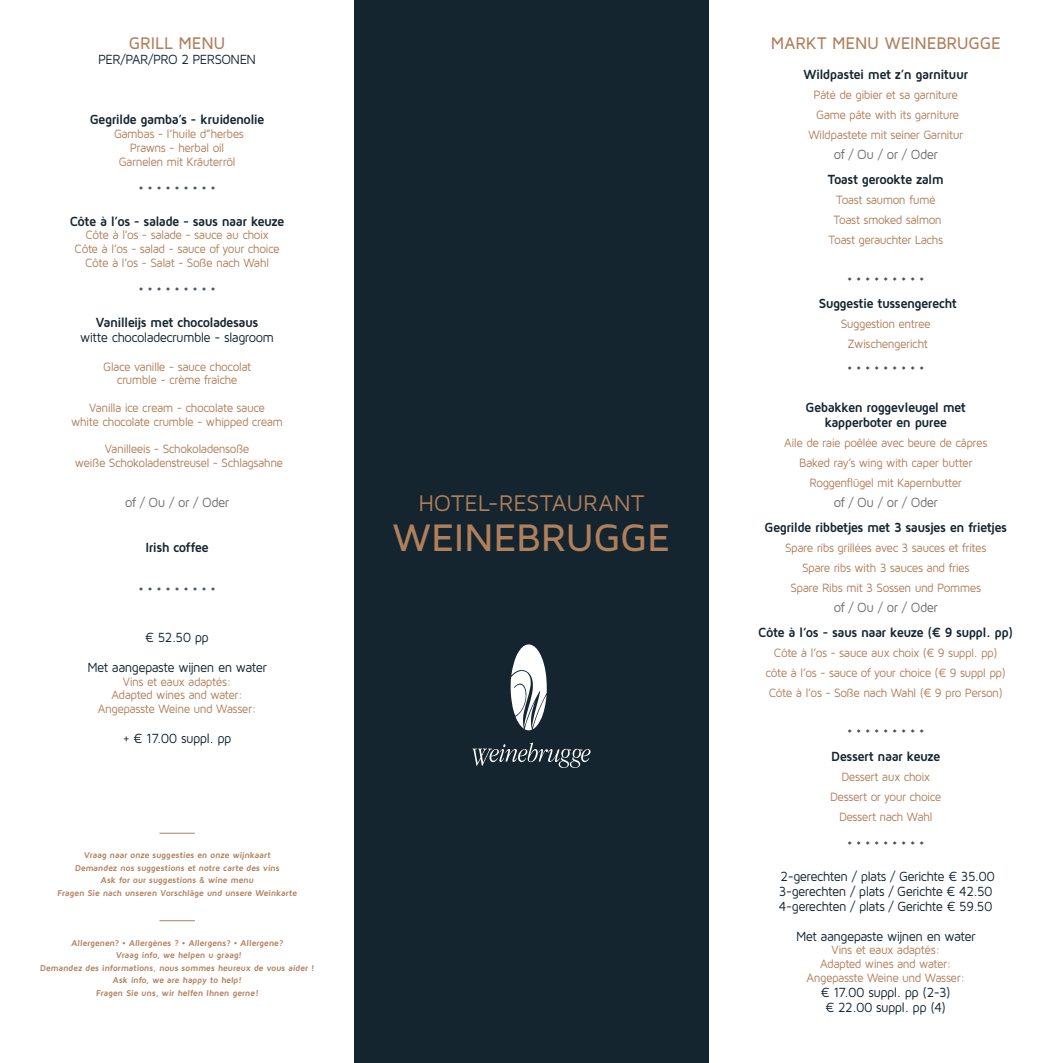
<style>
.page{position:relative;width:1063px;height:1063px;background:#fff}
.page>*{position:absolute;margin:0;border:0;box-sizing:border-box;transform-origin:0 0}
.t1{font:500 39.75px "Maven Pro";letter-spacing:-.005em;color:#b07f5b}
.t2{font:23.5px "Maven Pro";letter-spacing:-.005em;color:#b07f5b}
.t3{font:500 17.5px "Maven Pro";letter-spacing:-.005em;color:#b07f5b;scale:.95 1}
.t4{font:13.75px/30px "Maven Pro";letter-spacing:-.04em;color:#14252f;text-align:center;scale:.95 1}
.t5{font:700 13.75px/15px "Maven Pro";letter-spacing:-.045em;color:#14252f;text-align:center;scale:.95 1}
.t6{font:13.75px "Maven Pro";letter-spacing:-.04em;color:#6c6d70;scale:.95 1}
.t7{font:12.5px/20px "Maven Pro";letter-spacing:-.045em;color:#b07f5b;text-align:center;scale:.95 1}
.t8{font:700 8.75px/12.5px "Maven Pro";color:#b07f5b;text-align:center}
</style>
<div class="page">
<div style="left:354px;top:0;width:355px;height:1063px;background:#14252f"></div>
<svg style="left:472px;top:742px;width:119px;height:26px"></svg>
<svg style="left:511px;top:644px;width:36px;height:86px"></svg>
<hr style="left:159px;top:833px;width:36px;height:1px;background:#b07f5b">
<hr style="left:159px;top:920px;width:36px;height:1px;background:#b07f5b">
<h3 class="t3" style="left:129px;top:33px;width:103px">GRILL MENU</h3>
<p class="t4" style="left:98px;top:44px;width:168px">PER/PAR/PRO 2 PERSONEN</p>
<p class="t5" style="left:90px;top:112px;width:185px">Gegrilde gamba’s - kruidenolie</p>
<p class="t7" style="left:114px;top:127px;width:138px;line-height:13.8px">Gambas - l’huile d”herbes<br>Prawns - herbal oil<br>Garnelen mit Kräuterröl</p>
<p class="t4" style="left:138px;top:175px;width:83px">* * * * * * * * *</p>
<p class="t5" style="left:70px;top:213px;width:228px">Côte à l’os - salade - saus naar keuze</p>
<p class="t7" style="left:75px;top:228px;width:217px;line-height:13.8px">Côte à l’os - salade - sauce au choix<br>Côte à l’os - salad - sauce of your choice<br>Côte à l’os - Salat - Soße nach Wahl</p>
<p class="t4" style="left:138px;top:277px;width:83px">* * * * * * * * *</p>
<p class="t5" style="left:96px;top:314px;width:173px">Vanilleijs met chocoladesaus</p>
<p class="t4" style="left:80px;top:322px;width:206px">witte chocoladecrumble - slagroom</p>
<p class="t7" style="left:103px;top:359px;width:158px;line-height:13.8px">Glace vanille - sauce chocolat crumble - crème fraîche</p>
<p class="t7" style="left:71px;top:400px;width:225px;line-height:13.8px">Vanilla ice cream - chocolate sauce<br>white chocolate crumble - whipped cream</p>
<p class="t7" style="left:75px;top:442px;width:221px;line-height:13.8px">Vanilleeis - Schokoladensoße<br>weiße Schokoladenstreusel - Schlagsahne</p>
<p class="t6" style="left:125px;top:494px;width:111px">of / Ou / or / Oder</p>
<p class="t5" style="left:145px;top:539px;width:68px">Irish coffee</p>
<p class="t4" style="left:138px;top:577px;width:83px">* * * * * * * * *</p>
<p class="t4" style="left:87px;top:622px;width:191px">€ 52.50 pp<br>Met aangepaste wijnen en water</p>
<p class="t7" style="left:98px;top:674px;width:168px;line-height:13.8px">Vins et eaux adaptés:<br>Adapted wines and water:<br>Angepasste Weine und Wasser:</p>
<p class="t4" style="left:123px;top:723px;width:116px">+ € 17.00 suppl. pp</p>
<p class="t8" style="left:57px;top:849px;width:242px">Vraag naar onze suggesties en onze wijnkaart<br>Demandez nos suggestions et notre carte des vins<br>Ask for our suggestions &amp; wine menu<br>Fragen Sie nach unseren Vorschläge und unsere Weinkarte</p>
<p class="t8" style="left:40px;top:936px;width:277px">Allergenen? • Allergènes ? • Allergens? • Allergene?<br>Vraag info, we helpen u graag!<br>Demandez des informations, nous sommes heureux de vous aider !<br>Ask info, we are happy to help!<br>Fragen Sie uns, wir helfen Ihnen gerne!</p>
<h2 class="t2" style="left:418px;top:489px;width:228px">HOTEL-RESTAURANT</h2>
<h1 class="t1" style="left:393px;top:513px;width:279px">WEINEBRUGGE</h1>
<h3 class="t3" style="left:771px;top:33px;width:243px">MARKT MENU WEINEBRUGGE</h3>
<p class="t5" style="left:803px;top:67px;width:175px">Wildpastei met z’n garnituur</p>
<p class="t7" style="left:808px;top:85px;width:165px">Pâté de gibier et sa garniture<br>Game pâte with its garniture<br>Wildpastete mit seiner Garnitur</p>
<p class="t6" style="left:834px;top:146px;width:111px">of / Ou / or / Oder</p>
<p class="t5" style="left:828px;top:172px;width:124px">Toast gerookte zalm</p>
<p class="t7" style="left:829px;top:190px;width:122px">Toast saumon fumé<br>Toast smoked salmon<br>Toast gerauchter Lachs</p>
<p class="t4" style="left:847px;top:267px;width:83px">* * * * * * * * *</p>
<p class="t5" style="left:819px;top:295px;width:147px">Suggestie tussengerecht</p>
<p class="t7" style="left:841px;top:313px;width:96px">Suggestion entree<br>Zwischengericht</p>
<p class="t4" style="left:847px;top:355px;width:83px">* * * * * * * * *</p>
<p class="t5" style="left:806px;top:399px;width:170px">Gebakken roggevleugel met kapperboter en puree</p>
<p class="t7" style="left:784px;top:432px;width:215px">Aile de raie poêlée avec beure de câpres<br>Baked ray’s wing with caper butter<br>Roggenflügel mit Kapernbutter</p>
<p class="t6" style="left:834px;top:494px;width:111px">of / Ou / or / Oder</p>
<p class="t5" style="left:765px;top:519px;width:257px">Gegrilde ribbetjes met 3 sausjes en frietjes</p>
<p class="t7" style="left:785px;top:537px;width:213px">Spare ribs grillées avec 3 sauces et frites<br>Spare ribs with 3 sauces and fries<br>Spare Ribs mit 3 Sossen und Pommes</p>
<p class="t6" style="left:834px;top:599px;width:111px">of / Ou / or / Oder</p>
<p class="t5" style="left:758px;top:624px;width:270px">Côte à l’os - saus naar keuze (€ 9 suppl. pp)</p>
<p class="t7" style="left:766px;top:642px;width:255px">Côte à l’os - sauce aux choix (€ 9 suppl. pp) côte à l’os - sauce of your choice (€ 9 suppl pp)<br>Côte à l’os - Soße nach Wahl (€ 9 pro Person)</p>
<p class="t4" style="left:847px;top:719px;width:83px">* * * * * * * * *</p>
<p class="t5" style="left:831px;top:748px;width:116px">Dessert naar keuze</p>
<p class="t7" style="left:830px;top:766px;width:119px">Dessert aux choix<br>Dessert or your choice<br>Dessert nach Wahl</p>
<p class="t4" style="left:781px;top:830px;width:227px">* * * * * * * * *<br>2-gerechten / plats / Gerichte € 35.00</p>
<p class="t4" style="left:779px;top:883px;width:227px;line-height:15px;text-align:left">3-gerechten / plats / Gerichte € 42.50<br>4-gerechten / plats / Gerichte € 59.50</p>
<p class="t4" style="left:796px;top:921px;width:191px">Met aangepaste wijnen en water</p>
<p class="t7" style="left:807px;top:943px;width:168px;line-height:13.8px">Vins et eaux adaptés:<br>Adapted wines and water:<br>Angepasste Weine und Wasser:</p>
<p class="t4" style="left:821px;top:984px;width:138px;line-height:15px">€ 17.00 suppl. pp (2-3) € 22.00 suppl. pp (4)</p>
</div>
